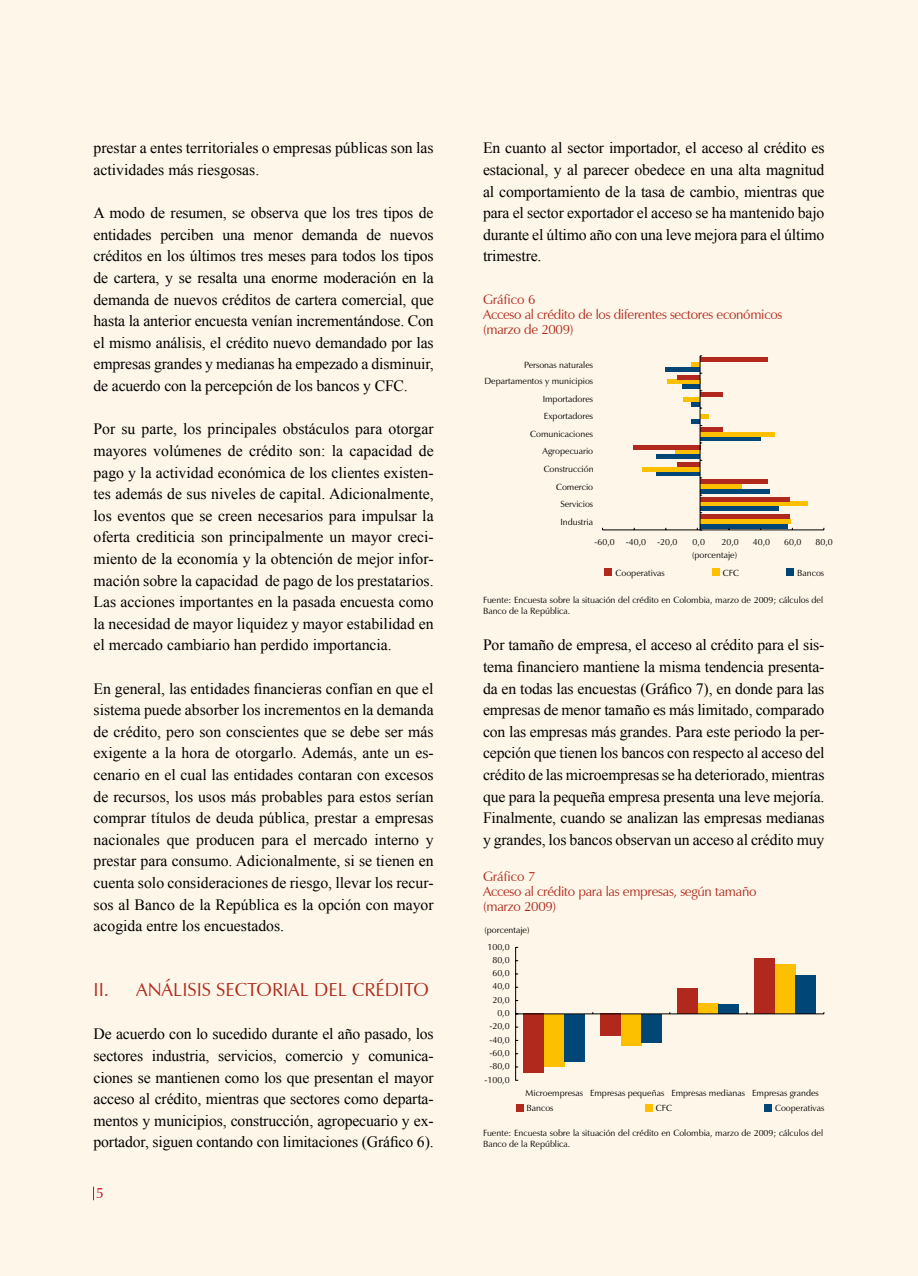
<style>
.page{position:relative;width:918px;height:1276px;background:#fff}
.page>*{position:absolute;margin:0;border:0;box-sizing:border-box;transform-origin:0 0}
.t1{font:18.75px "Zapf Humanist 601 BT";color:#b0291c}
.t2{font:15.75px/21.6px "Times New Roman";letter-spacing:-.01em;color:#000;text-align:justify}
.t3{font:13.5px/15px "Zapf Humanist 601 BT";letter-spacing:-.02em;color:#b0291c}
.t4{font:9px/13.4px "Zapf Humanist 601 BT";color:#000}
</style>
<div class="page">
<div style="left:0;top:0;width:917px;height:1276px;background:#fef7e9"></div>
<svg style="left:93px;top:1186px;width:1px;height:14px"></svg>
<div style="left:764px;top:1103px;width:7px;height:8px;background:#004677"></div>
<div style="left:516px;top:1103px;width:7px;height:8px;background:#b0291c"></div>
<div style="left:645px;top:1103px;width:8px;height:8px;background:#fcc000"></div>
<svg style="left:515px;top:946px;width:310px;height:135px"></svg>
<hr style="left:700px;top:524px;width:87px;height:4px;background:#004677">
<div style="left:700px;top:506px;width:78px;height:5px;background:#004677"></div>
<hr style="left:700px;top:489px;width:70px;height:4px;background:#004677">
<div style="left:657px;top:471px;width:43px;height:5px;background:#004677"></div>
<hr style="left:657px;top:454px;width:43px;height:4px;background:#004677">
<div style="left:700px;top:436px;width:61px;height:5px;background:#004677"></div>
<div style="left:683px;top:384px;width:17px;height:5px;background:#004677"></div>
<hr style="left:665px;top:367px;width:35px;height:4px;background:#004677">
<div style="left:700px;top:519px;width:91px;height:5px;background:#fcc000"></div>
<div style="left:700px;top:501px;width:107px;height:5px;background:#fcc000"></div>
<div style="left:700px;top:484px;width:41px;height:5px;background:#fcc000"></div>
<hr style="left:642px;top:467px;width:58px;height:4px;background:#fcc000">
<div style="left:675px;top:449px;width:25px;height:5px;background:#fcc000"></div>
<hr style="left:700px;top:432px;width:74px;height:4px;background:#fcc000">
<div style="left:700px;top:414px;width:8px;height:5px;background:#fcc000"></div>
<div style="left:684px;top:397px;width:16px;height:5px;background:#fcc000"></div>
<hr style="left:667px;top:380px;width:33px;height:4px;background:#fcc000">
<div style="left:700px;top:514px;width:90px;height:5px;background:#b0291c"></div>
<hr style="left:700px;top:497px;width:90px;height:4px;background:#b0291c">
<div style="left:700px;top:479px;width:67px;height:5px;background:#b0291c"></div>
<div style="left:678px;top:462px;width:22px;height:5px;background:#b0291c"></div>
<hr style="left:633px;top:445px;width:67px;height:4px;background:#b0291c">
<div style="left:700px;top:427px;width:22px;height:5px;background:#b0291c"></div>
<div style="left:700px;top:392px;width:22px;height:5px;background:#b0291c"></div>
<div style="left:678px;top:375px;width:22px;height:5px;background:#b0291c"></div>
<hr style="left:700px;top:358px;width:67px;height:4px;background:#b0291c">
<div style="left:786px;top:568px;width:8px;height:8px;background:#004677"></div>
<div style="left:605px;top:568px;width:7px;height:8px;background:#b0291c"></div>
<div style="left:712px;top:568px;width:8px;height:8px;background:#fcc000"></div>
<svg style="left:691px;top:355px;width:12px;height:174px"></svg>
<hr style="left:603px;top:529px;width:221px;height:1px;background:#000">
<p class="t2" style="left:94px;top:137px;width:342px">prestar a entes territoriales o empresas públicas son las actividades más riesgosas.</p>
<p class="t2" style="left:94px;top:202px;width:342px">A modo de resumen, se observa que los tres tipos de entidades perciben una menor demanda de nuevos créditos en los últimos tres meses para todos los tipos de cartera, y se resalta una enorme moderación en la demanda de nuevos créditos de cartera comercial, que hasta la anterior encuesta venían incrementándose. Con el mismo análisis, el crédito nuevo demandado por las empresas grandes y medianas ha empezado a disminuir, de acuerdo con la percepción de los bancos y CFC.</p>
<p class="t2" style="left:94px;top:418px;width:342px">Por su parte, los principales obstáculos para otorgar mayores volúmenes de crédito son: la capacidad de pago y la actividad económica de los clientes existen&shy;tes además de sus niveles de capital. Adicionalmente, los eventos que se creen necesarios para impulsar la oferta crediticia son principalmente un mayor creci&shy;miento de la economía y la obtención de mejor infor&shy;mación sobre la capacidad de pago de los prestatarios.<br>Las acciones importantes en la pasada encuesta como la necesidad de mayor liquidez y mayor estabilidad en el mercado cambiario han perdido importancia.</p>
<p class="t2" style="left:94px;top:677px;width:342px">En general, las entidades financieras confían en que el sistema puede absorber los incrementos en la demanda de crédito, pero son conscientes que se debe ser más exigente a la hora de otorgarlo. Además, ante un es&shy;cenario en el cual las entidades contaran con excesos de recursos, los usos más probables para estos serían comprar títulos de deuda pública, prestar a empresas nacionales que producen para el mercado interno y prestar para consumo. Adicionalmente, si se tienen en cuenta solo consideraciones de riesgo, llevar los recur&shy;sos al Banco de la República es la opción con mayor acogida entre los encuestados.</p>
<p class="t1" style="left:94px;top:978px;width:337px">II. ANÁLISIS SECTORIAL DEL CRÉDITO</p>
<p class="t2" style="left:94px;top:1023px;width:342px">De acuerdo con lo sucedido durante el año pasado, los sectores industria, servicios, comercio y comunica&shy;ciones se mantienen como los que presentan el mayor acceso al crédito, mientras que sectores como departa&shy;mentos y municipios, construcción, agropecuario y ex&shy;portador, siguen contando con limitaciones (Gráfico 6).</p>
<p class="t2" style="left:483px;top:137px;width:343px">En cuanto al sector importador, el acceso al crédito es estacional, y al parecer obedece en una alta magnitud al comportamiento de la tasa de cambio, mientras que para el sector exportador el acceso se ha mantenido bajo durante el último año con una leve mejora para el último trimestre.</p>
<p class="t3" style="left:483px;top:291px;width:301px">Gráfico 6<br>Acceso al crédito de los diferentes sectores económicos (marzo de 2009)</p>
<p class="t4" style="left:524px;top:359px;width:71px">Personas naturales</p>
<p class="t4" style="left:484px;top:375px;width:110px">Departamentos y municipios</p>
<p class="t4" style="left:543px;top:393px;width:52px">Importadores</p>
<p class="t4" style="left:544px;top:410px;width:51px">Exportadores</p>
<p class="t4" style="left:530px;top:428px;width:64px">Comunicaciones</p>
<p class="t4" style="left:543px;top:444px;width:52px">Agropecuario</p>
<p class="t4" style="left:544px;top:463px;width:51px">Construcción</p>
<p class="t4" style="left:556px;top:481px;width:39px">Comercio</p>
<p class="t4" style="left:560px;top:498px;width:34px">Servicios</p>
<p class="t4" style="left:560px;top:516px;width:34px">Industria</p>
<p class="t4" style="left:595px;top:536px;width:84px">-60,0 -40,0 -20,0</p>
<p class="t4" style="left:693px;top:536px;width:14px">0,0</p>
<p class="t4" style="left:721px;top:536px;width:19px">20,0</p>
<p class="t4" style="left:753px;top:536px;width:19px">40,0</p>
<p class="t4" style="left:784px;top:536px;width:19px">60,0</p>
<p class="t4" style="left:815px;top:536px;width:19px">80,0</p>
<p class="t4" style="left:692px;top:549px;width:47px">(porcentaje)</p>
<p class="t4" style="left:616px;top:567px;width:51px">Cooperativas</p>
<p class="t4" style="left:723px;top:567px;width:18px">CFC</p>
<p class="t4" style="left:797px;top:567px;width:28px">Bancos</p>
<p class="t4" style="left:483px;top:594px;width:342px;line-height:10.8px">Fuente: Encuesta sobre la situación del crédito en Colombia, marzo de 2009; cálculos del<br>Banco de la República.</p>
<p class="t2" style="left:483px;top:634px;width:343px">Por tamaño de empresa, el acceso al crédito para el sis&shy;tema financiero mantiene la misma tendencia presenta&shy;da en todas las encuestas (Gráfico 7), en donde para las empresas de menor tamaño es más limitado, comparado con las empresas más grandes. Para este periodo la per&shy;cepción que tienen los bancos con respecto al acceso del crédito de las microempresas se ha deteriorado, mientras que para la pequeña empresa presenta una leve mejoría.<br>Finalmente, cuando se analizan las empresas medianas y grandes, los bancos observan un acceso al crédito muy</p>
<p class="t3" style="left:483px;top:869px;width:275px">Gráfico 7<br>Acceso al crédito para las empresas, según tamaño (marzo 2009)</p>
<p class="t4" style="left:484px;top:924px;width:47px">(porcentaje)</p>
<p class="t4" style="left:487px;top:940px;width:24px">100,0</p>
<p class="t4" style="left:489px;top:954px;width:22px;text-align:right">80,0<br>60,0<br>40,0<br>20,0<br>0,0 -20,0 -40,0 -60,0 -80,0</p>
<p class="t4" style="left:484px;top:1073px;width:27px">-100,0</p>
<p class="t4" style="left:775px;top:1086px;width:51px;line-height:14.9px;text-indent:-250px">Microempresas Empresas pequeñas Empresas medianas Empresas grandes<br>Cooperativas</p>
<p class="t4" style="left:527px;top:1102px;width:28px">Bancos</p>
<p class="t4" style="left:656px;top:1102px;width:18px">CFC</p>
<p class="t4" style="left:483px;top:1127px;width:342px;line-height:10.8px">Fuente: Encuesta sobre la situación del crédito en Colombia, marzo de 2009; cálculos del<br>Banco de la República.</p>
</div>
